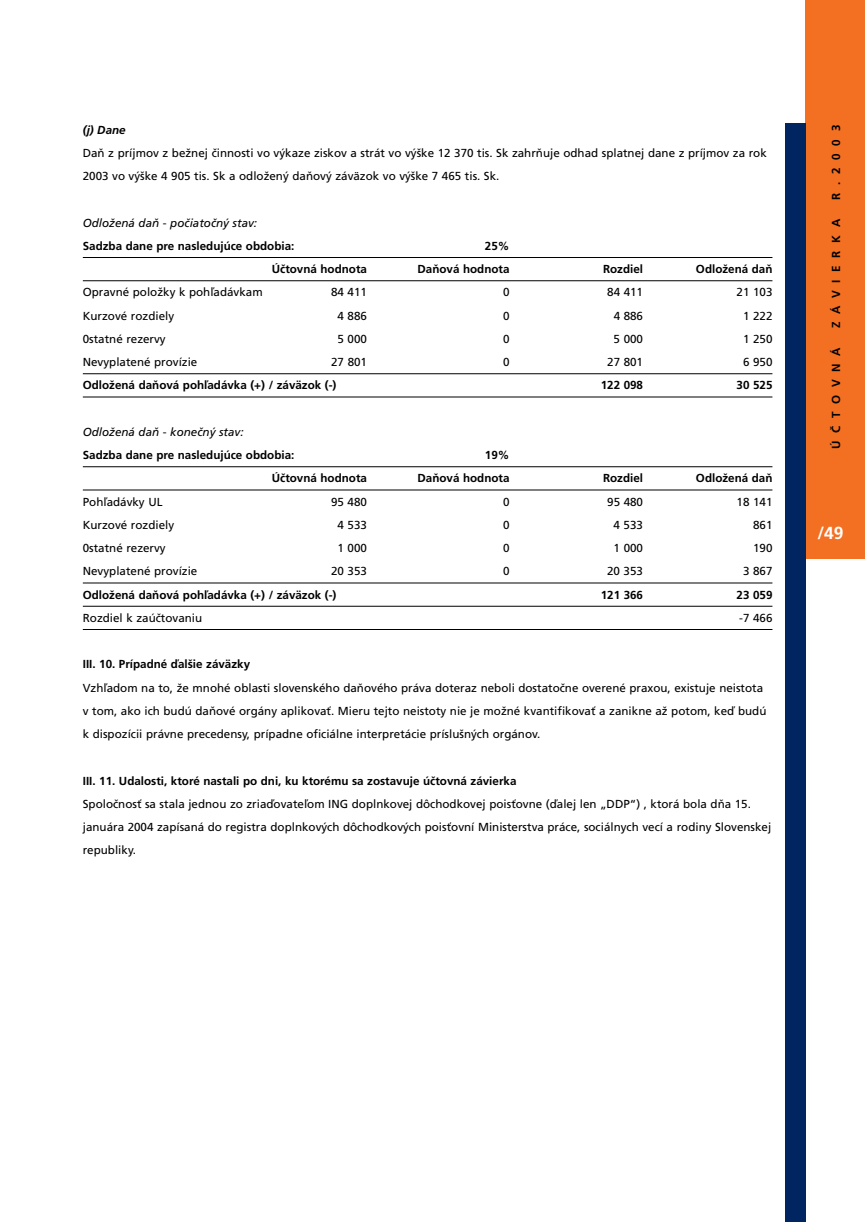
<style>
.page{position:relative;width:865px;height:1222px;background:#fff}
.page>*{position:absolute;margin:0;border:0;box-sizing:border-box;transform-origin:0 0}
.t1{font:700 17.5px "Frutiger CE";color:#fff}
.t2{font:11.55px/23.3px "Frutiger CE";color:#000}
.t3{font:700 11.55px/23.3px "Frutiger CE";color:#000}
.t4{font:700 11.55px "Frutiger CE";letter-spacing:.665em;color:#000}
.t5{font:italic 700 11.55px "Frutiger CE";color:#000}
.s1{font-weight:400;font-style:italic}
.s2{font-weight:400}
</style>
<div class="page">
<div style="left:804px;top:0;width:60px;height:558px;background:#f36f21"></div>
<div style="left:785px;top:123px;width:20px;height:1098px;background:#002561"></div>
<hr style="left:83px;top:257px;width:689px;height:1px;background:#000">
<hr style="left:83px;top:280px;width:689px;height:1px;background:#000">
<hr style="left:83px;top:373px;width:689px;height:1px;background:#000">
<hr style="left:83px;top:397px;width:689px;height:1px;background:#000">
<hr style="left:83px;top:466px;width:689px;height:1px;background:#000">
<hr style="left:83px;top:490px;width:689px;height:1px;background:#000">
<hr style="left:83px;top:582px;width:689px;height:1px;background:#000">
<hr style="left:83px;top:606px;width:689px;height:1px;background:#000">
<hr style="left:83px;top:629px;width:689px;height:1px;background:#000">
<p class="t5" style="left:83px;top:125px;width:44px">(j) Dane</p>
<p class="t2" style="left:83px;top:143px;width:685px">Daň z príjmov z bežnej činnosti vo výkaze ziskov a strát vo výške 12 370 tis. Sk zahrňuje odhad splatnej dane z príjmov za rok<br>2003 vo výške 4 905 tis. Sk a odložený daňový záväzok vo výške 7 465 tis. Sk.</p>
<p class="t3" style="left:83px;top:212px;width:213px"><span class="s1">Odložená daň</span> <span class="s2">-</span> <span class="s1">počiatočný stav:<br></span>Sadzba dane pre nasledujúce obdobia:</p>
<p class="t3" style="left:485px;top:236px;width:26px">25%</p>
<p class="t3" style="left:272px;top:259px;width:97px">Účtovná hodnota</p>
<p class="t3" style="left:417px;top:259px;width:93px">Daňová hodnota</p>
<p class="t3" style="left:603px;top:259px;width:42px">Rozdiel</p>
<p class="t3" style="left:696px;top:259px;width:78px">Odložená daň</p>
<p class="t2" style="left:83px;top:282px;width:181px">Opravné položky k pohľadávkam</p>
<p class="t2" style="left:331px;top:282px;width:37px">84 411</p>
<p class="t2" style="left:503px;top:282px;width:8px">0</p>
<p class="t2" style="left:607px;top:282px;width:37px">84 411</p>
<p class="t2" style="left:736px;top:282px;width:37px">21 103</p>
<p class="t2" style="left:83px;top:305px;width:93px">Kurzové rozdiely</p>
<p class="t2" style="left:337px;top:305px;width:31px">4 886</p>
<p class="t2" style="left:503px;top:305px;width:8px">0</p>
<p class="t2" style="left:613px;top:305px;width:31px">4 886</p>
<p class="t2" style="left:743px;top:305px;width:31px">1 222</p>
<p class="t2" style="left:83px;top:329px;width:84px">0statné rezervy</p>
<p class="t2" style="left:337px;top:329px;width:31px">5 000</p>
<p class="t2" style="left:503px;top:329px;width:8px">0</p>
<p class="t2" style="left:613px;top:329px;width:31px">5 000</p>
<p class="t2" style="left:743px;top:329px;width:31px">1 250</p>
<p class="t2" style="left:83px;top:352px;width:116px">Nevyplatené provízie</p>
<p class="t2" style="left:331px;top:352px;width:37px">27 801</p>
<p class="t2" style="left:503px;top:352px;width:8px">0</p>
<p class="t2" style="left:607px;top:352px;width:37px">27 801</p>
<p class="t2" style="left:743px;top:352px;width:31px">6 950</p>
<p class="t3" style="left:83px;top:375px;width:255px">Odložená daňová pohľadávka (+) / záväzok (-)</p>
<p class="t3" style="left:600px;top:375px;width:44px">122 098</p>
<p class="t3" style="left:736px;top:375px;width:37px">30 525</p>
<p class="t3" style="left:83px;top:422px;width:213px"><span class="s1">Odložená daň</span> <span class="s2">-</span> <span class="s1">konečný stav:<br></span>Sadzba dane pre nasledujúce obdobia:</p>
<p class="t3" style="left:485px;top:445px;width:26px">19%</p>
<p class="t3" style="left:272px;top:468px;width:97px">Účtovná hodnota</p>
<p class="t3" style="left:417px;top:468px;width:93px">Daňová hodnota</p>
<p class="t3" style="left:603px;top:468px;width:42px">Rozdiel</p>
<p class="t3" style="left:696px;top:468px;width:78px">Odložená daň</p>
<p class="t2" style="left:83px;top:491px;width:81px">Pohľadávky UL</p>
<p class="t2" style="left:331px;top:491px;width:37px">95 480</p>
<p class="t2" style="left:503px;top:491px;width:8px">0</p>
<p class="t2" style="left:607px;top:491px;width:37px">95 480</p>
<p class="t2" style="left:736px;top:491px;width:37px">18 141</p>
<p class="t2" style="left:83px;top:515px;width:93px">Kurzové rozdiely</p>
<p class="t2" style="left:337px;top:515px;width:31px">4 533</p>
<p class="t2" style="left:503px;top:515px;width:8px">0</p>
<p class="t2" style="left:613px;top:515px;width:31px">4 533</p>
<p class="t2" style="left:753px;top:515px;width:21px">861</p>
<p class="t2" style="left:83px;top:538px;width:84px">0statné rezervy</p>
<p class="t2" style="left:337px;top:538px;width:31px">1 000</p>
<p class="t2" style="left:503px;top:538px;width:8px">0</p>
<p class="t2" style="left:613px;top:538px;width:31px">1 000</p>
<p class="t2" style="left:753px;top:538px;width:21px">190</p>
<p class="t2" style="left:83px;top:561px;width:116px">Nevyplatené provízie</p>
<p class="t2" style="left:331px;top:561px;width:37px">20 353</p>
<p class="t2" style="left:503px;top:561px;width:8px">0</p>
<p class="t2" style="left:607px;top:561px;width:37px">20 353</p>
<p class="t2" style="left:743px;top:561px;width:31px">3 867</p>
<p class="t3" style="left:83px;top:584px;width:255px">Odložená daňová pohľadávka (+) / záväzok (-)</p>
<p class="t3" style="left:600px;top:584px;width:44px">121 366</p>
<p class="t3" style="left:736px;top:584px;width:37px">23 059</p>
<p class="t2" style="left:83px;top:608px;width:121px">Rozdiel k zaúčtovaniu</p>
<p class="t2" style="left:739px;top:608px;width:35px">-7 466</p>
<p class="t3" style="left:83px;top:654px;width:169px">III. 10. Prípadné ďalšie záväzky</p>
<p class="t2" style="left:83px;top:677px;width:685px">Vzhľadom na to, že mnohé oblasti slovenského daňového práva doteraz neboli dostatočne overené praxou, existuje neistota v tom, ako ich budú daňové orgány aplikovať. Mieru tejto neistoty nie je možné kvantifikovať a zanikne až potom, keď budú k dispozícii právne precedensy, prípadne oficiálne interpretácie príslušných orgánov.</p>
<p class="t3" style="left:83px;top:770px;width:435px">III. 11. Udalosti, ktoré nastali po dni, ku ktorému sa zostavuje účtovná závierka</p>
<p class="t2" style="left:83px;top:793px;width:690px">Spoločnosť sa stala jednou zo zriaďovateľom ING doplnkovej dôchodkovej poisťovne (ďalej len „DDP“) , ktorá bola dňa 15. januára 2004 zapísaná do registra doplnkových dôchodkových poisťovní Ministerstva práce, sociálnych vecí a rodiny Slovenskej republiky.</p>
<p class="t3" style="left:825px;top:200px;width:76px;rotate:-90deg">R.2003</p>
<p class="t4" style="left:831px;top:328px;width:111px;rotate:-90deg">ZÁVIERKA</p>
<p class="t4" style="left:831px;top:449px;width:104px;rotate:-90deg">ÚČTOVNÁ</p>
<h1 class="t1" style="left:817px;top:526px;width:28px">/49</h1>
</div>
